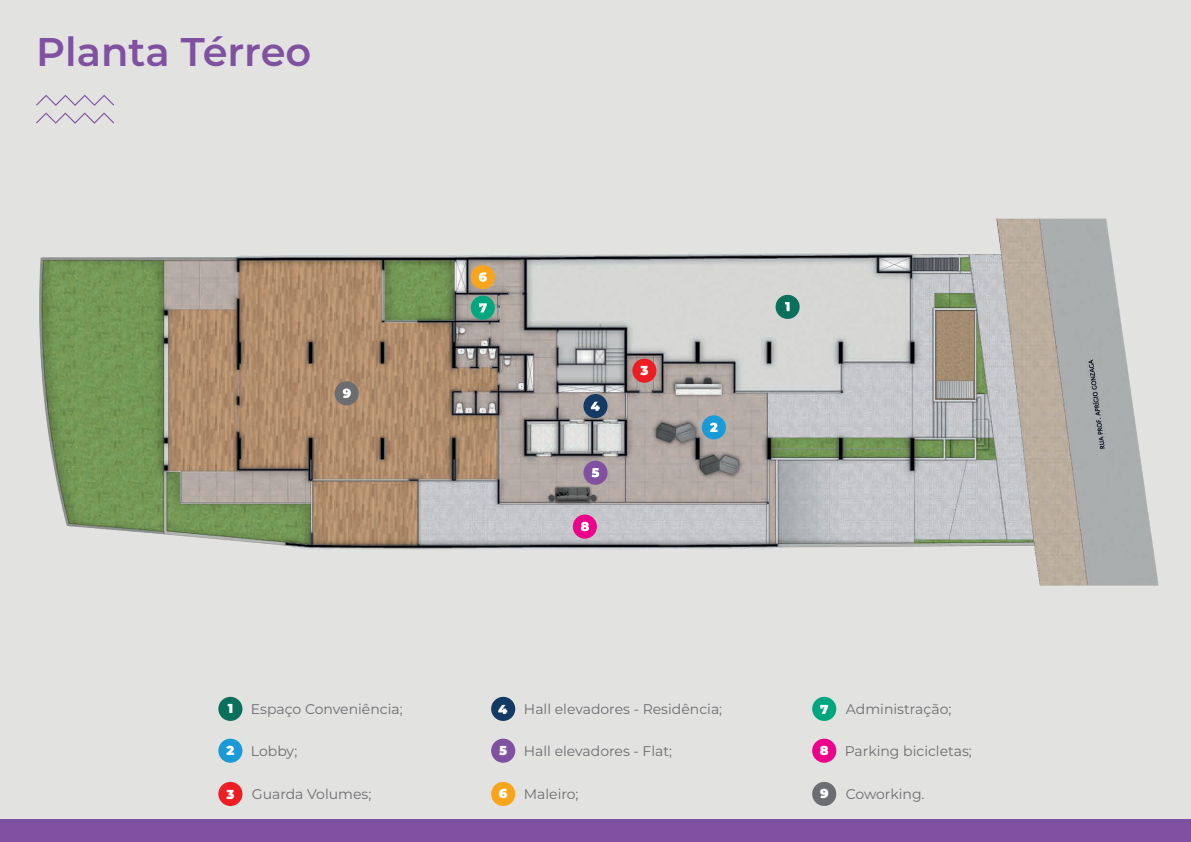
<style>
.page{position:relative;width:1191px;height:842px;background:#e2e2e0}
.page>*{position:absolute;margin:0;border:0;box-sizing:border-box;transform-origin:0 0}
.t1{font:600 40px "Montserrat";color:#8051a1}
.t2{font:14px "Montserrat";color:#6c6d70}
.t3{font:900 13px "Montserrat";color:#fff}
.s1{font-weight:900;font-size:13px;color:#fff}
</style>
<div class="page">
<img style="left:39px;top:218px;width:1120px;height:368px">
<svg style="left:36px;top:95px;width:78px;height:11px"></svg>
<svg style="left:36px;top:113px;width:78px;height:11px"></svg>
<div style="left:583px;top:394px;width:24px;height:24px;background:#133965;border-radius:50%"></div>
<svg style="left:591px;top:402px;width:9px;height:9px"></svg>
<div style="left:583px;top:461px;width:24px;height:24px;background:#8051a1;border-radius:50%"></div>
<svg style="left:591px;top:468px;width:8px;height:9px"></svg>
<div style="left:471px;top:265px;width:24px;height:24px;background:#f9a51b;border-radius:50%"></div>
<svg style="left:479px;top:272px;width:8px;height:10px"></svg>
<div style="left:471px;top:296px;width:24px;height:24px;background:#00a77e;border-radius:50%"></div>
<svg style="left:479px;top:303px;width:8px;height:9px"></svg>
<div style="left:573px;top:514px;width:24px;height:25px;background:#ed028c;border-radius:50%"></div>
<svg style="left:581px;top:522px;width:8px;height:9px"></svg>
<div style="left:334px;top:381px;width:25px;height:24px;background:#6c6d70;border-radius:50%"></div>
<svg style="left:343px;top:388px;width:8px;height:10px"></svg>
<div style="left:218px;top:697px;width:24px;height:24px;background:#0a705b;border-radius:50%"></div>
<div style="left:218px;top:739px;width:24px;height:24px;background:#199bd8;border-radius:50%"></div>
<div style="left:218px;top:782px;width:24px;height:24px;background:#ee1d23;border-radius:50%"></div>
<div style="left:491px;top:782px;width:24px;height:24px;background:#f9a51b;border-radius:50%"></div>
<div style="left:491px;top:697px;width:24px;height:24px;background:#133965;border-radius:50%"></div>
<div style="left:491px;top:739px;width:24px;height:24px;background:#8051a1;border-radius:50%"></div>
<div style="left:812px;top:697px;width:24px;height:24px;background:#00a77e;border-radius:50%"></div>
<div style="left:812px;top:739px;width:24px;height:24px;background:#ed028c;border-radius:50%"></div>
<div style="left:812px;top:782px;width:24px;height:24px;background:#6c6d70;border-radius:50%"></div>
<div style="left:775px;top:295px;width:24px;height:24px;background:#0a705b;border-radius:50%"></div>
<svg style="left:785px;top:302px;width:4px;height:9px"></svg>
<div style="left:702px;top:415px;width:24px;height:24px;background:#199bd8;border-radius:50%"></div>
<svg style="left:709px;top:423px;width:8px;height:9px"></svg>
<div style="left:632px;top:359px;width:24px;height:24px;background:#ee1d23;border-radius:50%"></div>
<div style="left:0;top:819px;width:1191px;height:23px;background:#8051a1"></div>
<h1 class="t1" style="left:36px;top:23px;width:276px">Planta Térreo</h1>
<p class="t3" style="left:640px;top:361px;width:9px">3</p>
<p class="t3" style="left:228px;top:699px;width:7px">1</p>
<p class="t3" style="left:226px;top:741px;width:9px">2</p>
<p class="t3" style="left:226px;top:784px;width:9px">3</p>
<p class="t2" style="left:251px;top:699px;width:153px">Espaço Conveniência;</p>
<p class="t2" style="left:251px;top:741px;width:48px">Lobby;</p>
<p class="t2" style="left:252px;top:784px;width:121px">Guarda Volumes;</p>
<p class="t3" style="left:499px;top:784px;width:10px">6</p>
<p class="t2" style="left:498px;top:699px;width:225px"><span class="s1">4</span> Hall elevadores - Residência;</p>
<p class="t2" style="left:499px;top:741px;width:174px"><span class="s1">5</span> Hall elevadores - Flat;</p>
<p class="t2" style="left:524px;top:784px;width:56px">Maleiro;</p>
<p class="t3" style="left:820px;top:699px;width:10px">7</p>
<p class="t3" style="left:820px;top:741px;width:10px">8</p>
<p class="t3" style="left:820px;top:784px;width:10px">9</p>
<p class="t2" style="left:846px;top:699px;width:107px">Administração;</p>
<p class="t2" style="left:844px;top:741px;width:129px">Parking bicicletas;</p>
<p class="t2" style="left:845px;top:784px;width:80px">Coworking.</p>
</div>
